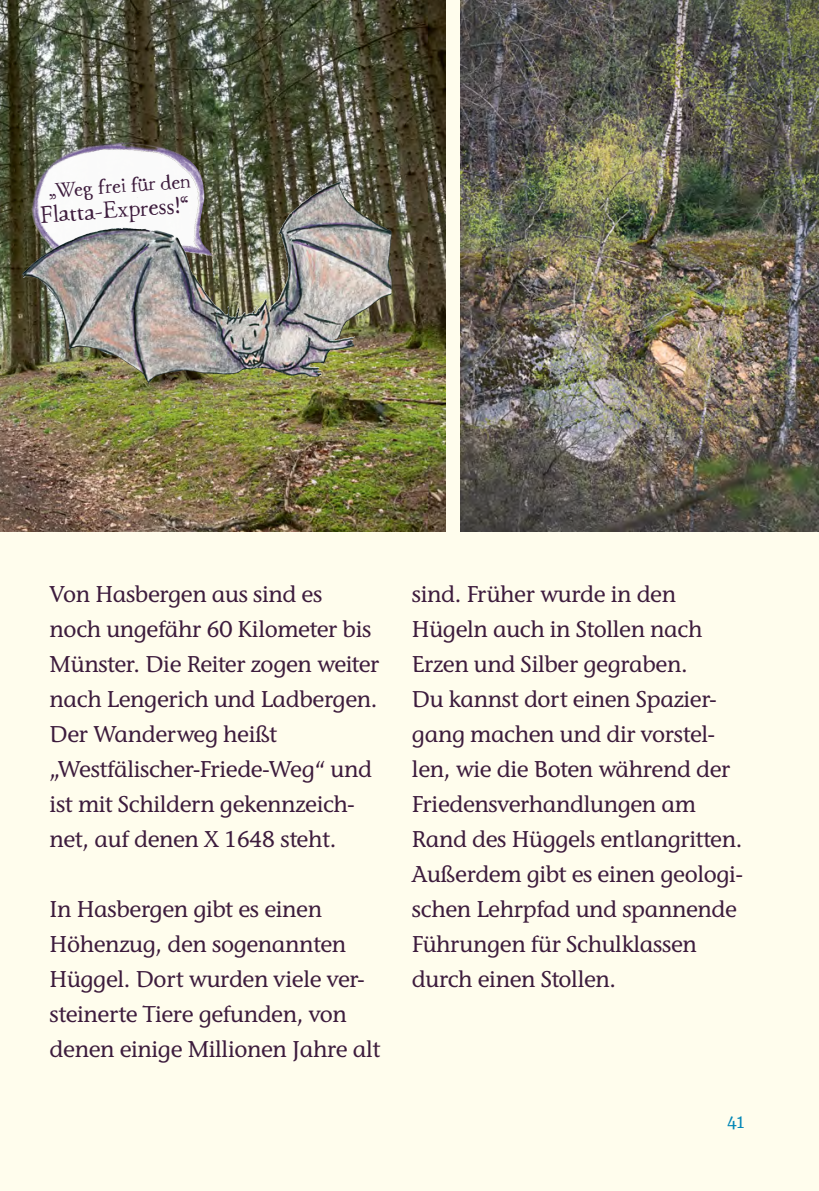
<style>
.page{position:relative;width:819px;height:1191px;background:#fffded}
.page>*{position:absolute;margin:0;border:0;box-sizing:border-box;transform-origin:0 0}
.t1{font:24.5px "Macarons";color:#3d1c3d}
.t2{font:500 22.75px/35px "Stone Informal ITC Pro";letter-spacing:-.015em;color:#3d1c3d}
.t3{font:21px "Macarons";color:#3d1c3d}
.t4{font:19.25px "Franziska Pro";color:#0086b7}
</style>
<div class="page">
<img style="left:460px;top:0;width:359px;height:531px">
<img style="left:0;top:0;width:445px;height:531px">
<img style="left:45px;top:142px;width:77px;height:27px">
<img style="left:286px;top:182px;width:52px;height:37px">
<p class="t3" style="left:48px;top:178px;width:144px;rotate:-4deg">„Weg frei für den</p>
<p class="t1" style="left:39px;top:200px;width:151px;rotate:-4deg">Flatta-Express!“</p>
<p class="t2" style="left:50px;top:576px;width:331px">Von Hasbergen aus sind es<br>noch ungefähr 60 Kilometer bis<br>Münster. Die Reiter zogen weiter nach Lengerich und Ladbergen.<br>Der Wanderweg heißt „Westfälischer-Friede-Weg“ und ist mit Schildern gekennzeich&shy;net, auf denen X 1648 steht.</p>
<p class="t2" style="left:50px;top:891px;width:332px">In Hasbergen gibt es einen<br>Höhenzug, den sogenannten<br>Hüggel. Dort wurden viele ver&shy;steinerte Tiere gefunden, von denen einige Millionen Jahre alt</p>
<p class="t2" style="left:412px;top:576px;width:332px">sind. Früher wurde in den<br>Hügeln auch in Stollen nach<br>Erzen und Silber gegraben.<br>Du kannst dort einen Spazier&shy;gang machen und dir vorstel&shy;len, wie die Boten während der<br>Friedensverhandlungen am<br>Rand des Hüggels entlangritten.<br>Außerdem gibt es einen geologi&shy;schen Lehrpfad und spannende<br>Führungen für Schulklassen durch einen Stollen.</p>
<p class="t4" style="left:727px;top:1109px;width:19px">41</p>
</div>
